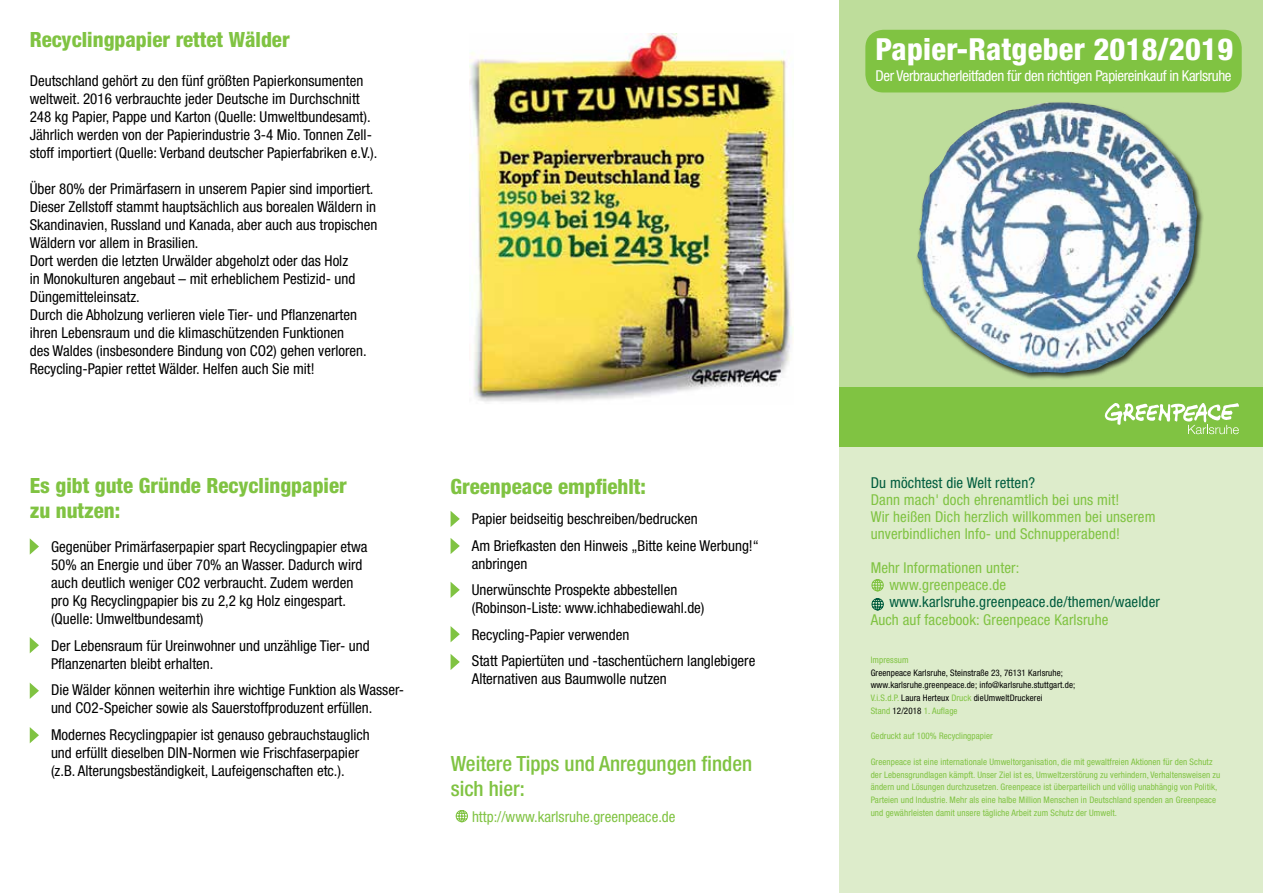
<style>
.page{position:relative;width:1263px;height:893px;background:#fff}
.page>*{position:absolute;margin:0;border:0;box-sizing:border-box;transform-origin:0 0}
.t1{font:800 condensed 30.45px "Helvetica Neue LT";letter-spacing:.01em;color:#fff}
.t2{font:800 condensed 21px/25.2px "Helvetica Neue LT";color:#80c342}
.t3{font:500 condensed 21px/25.2px "Helvetica Neue LT";color:#80c342}
.t4{font:condensed 15px/18px "Helvetica Neue LT";color:#000}
.t5{font:condensed 15px/17.1px "Helvetica Neue LT";letter-spacing:.01em;color:#80c342}
.t6{font:condensed 15px "Helvetica Neue LT";letter-spacing:.01em;color:#005c3e}
.t7{font:condensed 15px "Helvetica Neue LT";letter-spacing:-.025em;color:#fff}
.t8{font:condensed 9px/12.8px "Helvetica Neue LT";letter-spacing:.01em;color:#80c342}
.t9{font:condensed 9px/12.8px "Helvetica Neue LT";letter-spacing:.01em;color:#000}
.s1{color:#80c342}
</style>
<div class="page">
<div style="left:840px;top:0;width:423px;height:446px;background:#bedd9b"></div>
<div style="left:840px;top:446px;width:423px;height:447px;background:#ddeccb"></div>
<div style="left:840px;top:387px;width:423px;height:59px;background:#80c342"></div>
<svg style="left:1105px;top:403px;width:134px;height:31px"></svg>
<div style="left:865px;top:30px;width:377px;height:62px;background:#80c342;border-radius:18px"></div>
<svg style="left:872px;top:579px;width:12px;height:12px"></svg>
<svg style="left:872px;top:598px;width:12px;height:12px"></svg>
<div style="left:916px;top:101px;width:288px;height:279px;background:#000;opacity:.75"></div>
<img style="left:916px;top:102px;width:281px;height:271px">
<svg style="left:30px;top:538px;width:9px;height:17px"></svg>
<svg style="left:30px;top:637px;width:9px;height:16px"></svg>
<svg style="left:30px;top:683px;width:9px;height:16px"></svg>
<svg style="left:30px;top:727px;width:9px;height:16px"></svg>
<img style="left:470px;top:33px;width:323px;height:369px">
<svg style="left:451px;top:511px;width:9px;height:16px"></svg>
<svg style="left:451px;top:538px;width:9px;height:16px"></svg>
<svg style="left:451px;top:626px;width:9px;height:16px"></svg>
<svg style="left:451px;top:654px;width:9px;height:16px"></svg>
<svg style="left:456px;top:810px;width:12px;height:12px"></svg>
<svg style="left:451px;top:582px;width:9px;height:16px"></svg>
<h2 class="t2" style="left:30px;top:26px;width:261px">Recyclingpapier rettet Wälder</h2>
<p class="t4" style="left:30px;top:72px;width:349px">Deutschland gehört zu den fünf größten Papierkonsumenten weltweit. 2016 verbrauchte jeder Deutsche im Durchschnitt 248 kg Papier, Pappe und Karton (Quelle: Umweltbundesamt).<br>Jährlich werden von der Papierindustrie 3-4 Mio. Tonnen Zell&shy;stoff importiert (Quelle: Verband deutscher Papierfabriken e.V.).</p>
<p class="t4" style="left:30px;top:180px;width:349px">Über 80% der Primärfasern in unserem Papier sind importiert.<br>Dieser Zellstoff stammt hauptsächlich aus borealen Wäldern in Skandinavien, Russland und Kanada, aber auch aus tropischen Wäldern vor allem in Brasilien.<br>Dort werden die letzten Urwälder abgeholzt oder das Holz<br>in Monokulturen angebaut – mit erheblichem Pestizid- und Düngemitteleinsatz.<br>Durch die Abholzung verlieren viele Tier- und Pflanzenarten ihren Lebensraum und die klimaschützenden Funktionen<br>des Waldes (insbesondere Bindung von CO2) gehen verloren.<br>Recycling-Papier rettet Wälder. Helfen auch Sie mit!</p>
<h2 class="t2" style="left:30px;top:473px;width:319px">Es gibt gute Gründe Recyclingpapier zu nutzen:</h2>
<p class="t4" style="left:51px;top:538px;width:318px">Gegenüber Primärfaserpapier spart Recyclingpapier etwa 50% an Energie und über 70% an Wasser. Dadurch wird auch deutlich weniger CO2 verbraucht. Zudem werden pro Kg Recyclingpapier bis zu 2,2 kg Holz eingespart. (Quelle: Umweltbundesamt)</p>
<p class="t4" style="left:51px;top:636px;width:320px">Der Lebensraum für Ureinwohner und unzählige Tier- und<br>Pflanzenarten bleibt erhalten.</p>
<p class="t4" style="left:51px;top:681px;width:355px">Die Wälder können weiterhin ihre wichtige Funktion als Wasser&shy;und CO2-Speicher sowie als Sauerstoffproduzent erfüllen.</p>
<p class="t4" style="left:51px;top:725px;width:320px">Modernes Recyclingpapier ist genauso gebrauchstauglich und erfüllt dieselben DIN-Normen wie Frischfaserpapier (z.B. Alterungsbeständigkeit, Laufeigenschaften etc.).</p>
<h2 class="t2" style="left:451px;top:473px;width:197px">Greenpeace empfiehlt:</h2>
<p class="t4" style="left:472px;top:505px;width:289px;line-height:26.5px">Papier beidseitig beschreiben/bedrucken<br>Am Briefkasten den Hinweis „Bitte keine Werbung!“</p>
<p class="t4" style="left:472px;top:550px;width:207px;line-height:26.5px">anbringen<br>Unerwünschte Prospekte abbestellen</p>
<p class="t4" style="left:472px;top:594px;width:285px;line-height:26.5px">(Robinson-Liste: www.ichhabediewahl.de)<br>Recycling-Papier verwenden<br>Statt Papiertüten und -taschentüchern langlebigere</p>
<p class="t4" style="left:472px;top:670px;width:197px">Alternativen aus Baumwolle nutzen</p>
<h2 class="t3" style="left:451px;top:751px;width:303px">Weitere Tipps und Anregungen finden sich hier:</h2>
<p class="t5" style="left:472px;top:808px;width:205px">http://www.karlsruhe.greenpeace.de</p>
<h1 class="t1" style="left:875px;top:30px;width:359px">Papier-Ratgeber 2018/2019</h1>
<p class="t7" style="left:875px;top:67px;width:358px">Der Verbraucherleitfaden für den richtigen Papiereinkauf in Karlsruhe</p>
<p class="t6" style="left:871px;top:474px;width:166px">Du möchtest die Welt retten?</p>
<p class="t5" style="left:871px;top:491px;width:286px">Dann mach' doch ehrenamtlich bei uns mit!<br>Wir heißen Dich herzlich willkommen bei unserem unverbindlichen Info- und Schnupperabend!</p>
<p class="t5" style="left:871px;top:559px;width:150px;text-align:center">Mehr Informationen unter: www.greenpeace.de</p>
<p class="t6" style="left:889px;top:593px;width:272px">www.karlsruhe.greenpeace.de/themen/waelder</p>
<p class="t5" style="left:871px;top:611px;width:239px">Auch auf facebook: Greenpeace Karlsruhe</p>
<p class="t8" style="left:871px;top:653px;width:39px">Impressum</p>
<p class="t9" style="left:871px;top:666px;width:206px">Greenpeace Karlsruhe, Steinstraße 23, 76131 Karlsruhe; www.karlsruhe.greenpeace.de; info@karlsruhe.stuttgart.de; <span class="s1">V.i.S.d.P.</span> Laura Herteux <span class="s1">Druck</span> dieUmweltDruckerei<br><span class="s1">Stand</span> 12/2018 <span class="s1">1. Auflage</span></p>
<p class="t8" style="left:871px;top:730px;width:124px">Gedruckt auf 100% Recyclingpapier</p>
<p class="t8" style="left:871px;top:755px;width:351px">Greenpeace ist eine internationale Umweltorganisation, die mit gewaltfreien Aktionen für den Schutz der Lebensgrundlagen kämpft. Unser Ziel ist es, Umweltzerstörung zu verhindern, Verhaltensweisen zu ändern und Lösungen durchzusetzen. Greenpeace ist überparteilich und völlig unabhängig von Politik, Parteien und Industrie. Mehr als eine halbe Million Menschen in Deutschland spenden an Greenpeace und gewährleisten damit unsere tägliche Arbeit zum Schutz der Umwelt.</p>
</div>
